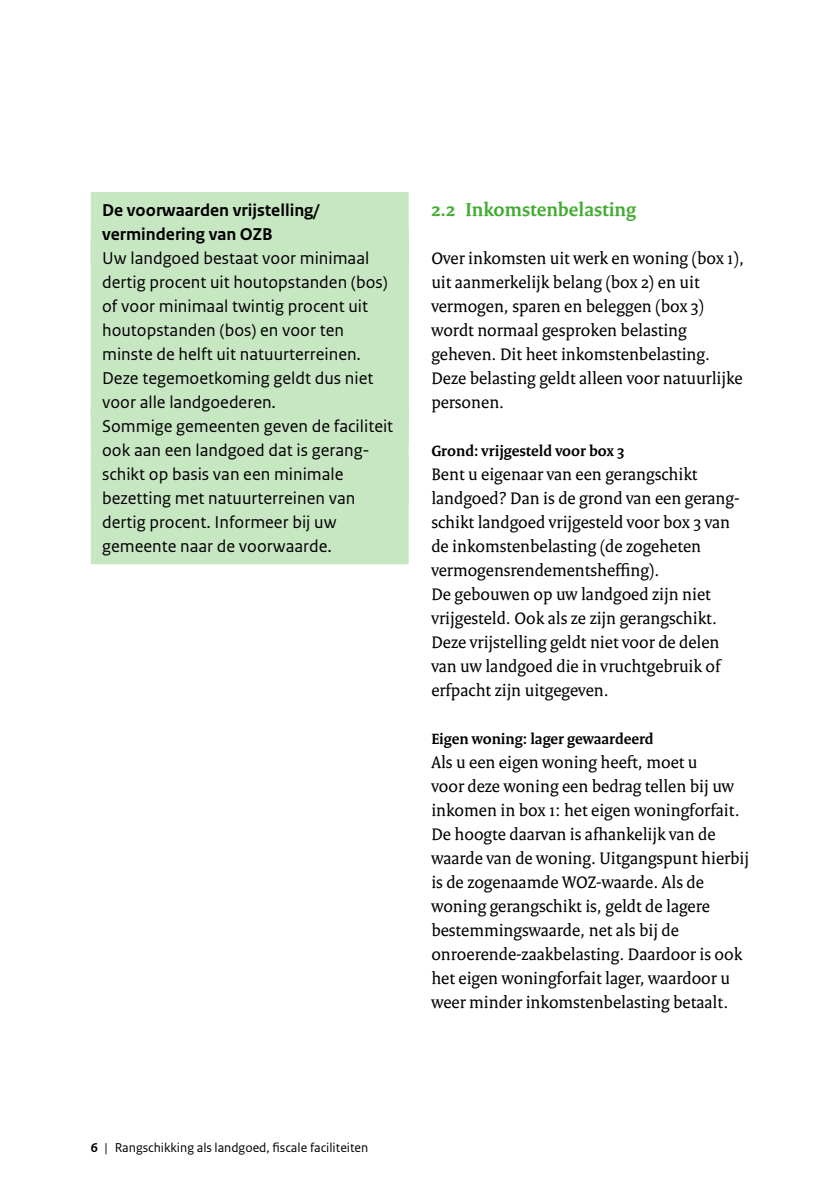
<style>
.page{position:relative;width:840px;height:1191px;background:#fff}
.page>*{position:absolute;margin:0;border:0;box-sizing:border-box;transform-origin:0 0}
.t1{font:700 20px "Rijksoverheid Serif";color:#43ac32}
.t2{font:18px/24px "Rijksoverheid Serif";color:#000}
.t3{font:18px/24px "Rijksoverheid Sans Text";color:#000}
.t4{font:700 18px/24px "Rijksoverheid Sans Text";color:#000}
.t5{font:700 16px "Rijksoverheid Serif";color:#000}
.t6{font:13.6px "Rijksoverheid Sans Text";color:#000}
.s1{font-weight:700}
</style>
<div class="page">
<div style="left:91px;top:192px;width:317px;height:72px;background:#c7e6c2"></div>
<div style="left:91px;top:228px;width:317px;height:192px;background:#c7e6c2"></div>
<div style="left:91px;top:408px;width:317px;height:96px;background:#c7e6c2"></div>
<div style="left:91px;top:456px;width:317px;height:108px;background:#c7e6c2"></div>
<p class="t4" style="left:102px;top:198px;width:218px">De voorwaarden vrijstelling/ vermindering van OZB</p>
<p class="t3" style="left:102px;top:246px;width:292px">Uw landgoed bestaat voor minimaal dertig procent uit houtopstanden (bos) of voor minimaal twintig procent uit houtopstanden (bos) en voor ten minste de helft uit natuurterreinen.<br>Deze tegemoetkoming geldt dus niet voor alle landgoederen.<br>Sommige gemeenten geven de faciliteit ook aan een landgoed dat is gerang&shy;schikt op basis van een minimale bezetting met natuurterreinen van dertig procent. Informeer bij uw gemeente naar de voorwaarde.</p>
<p class="t1" style="left:431px;top:197px;width:206px">2.2 Inkomstenbelasting</p>
<p class="t2" style="left:431px;top:246px;width:314px">Over inkomsten uit werk en woning (box 1), uit aanmerkelijk belang (box 2) en uit vermogen, sparen en beleggen (box 3) wordt normaal gesproken belasting geheven. Dit heet inkomstenbelasting.<br>Deze belasting geldt alleen voor natuurlijke personen.</p>
<p class="t5" style="left:431px;top:441px;width:194px">Grond: vrijgesteld voor box 3</p>
<p class="t2" style="left:431px;top:462px;width:308px">Bent u eigenaar van een gerangschikt landgoed? Dan is de grond van een gerang&shy;schikt landgoed vrijgesteld voor box 3 van de inkomstenbelasting (de zogeheten vermogensrendementsheffing).<br>De gebouwen op uw landgoed zijn niet vrijgesteld. Ook als ze zijn gerangschikt.<br>Deze vrijstelling geldt niet voor de delen van uw landgoed die in vruchtgebruik of erfpacht zijn uitgegeven.</p>
<p class="t5" style="left:431px;top:729px;width:224px">Eigen woning: lager gewaardeerd</p>
<p class="t2" style="left:431px;top:750px;width:319px">Als u een eigen woning heeft, moet u<br>voor deze woning een bedrag tellen bij uw inkomen in box 1: het eigen woningforfait.<br>De hoogte daarvan is afhankelijk van de waarde van de woning. Uitgangspunt hierbij is de zogenaamde WOZ-waarde. Als de woning gerangschikt is, geldt de lagere bestemmingswaarde, net als bij de onroerende-zaakbelasting. Daardoor is ook het eigen woningforfait lager, waardoor u weer minder inkomstenbelasting betaalt.</p>
<p class="t6" style="left:91px;top:1140px;width:279px"><span class="s1">6</span> | Rangschikking als landgoed, fiscale faciliteiten</p>
</div>
